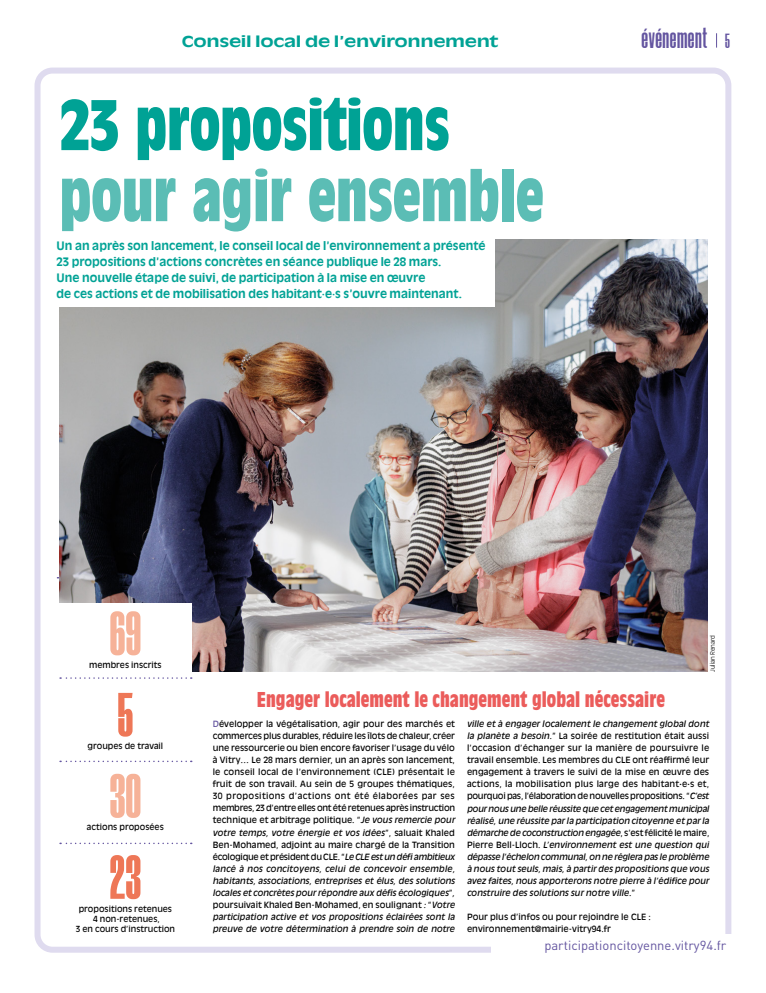
<style>
.page{position:relative;width:766px;height:993px;background:#fff}
.page>*{position:absolute;margin:0;border:0;box-sizing:border-box;transform-origin:0 0}
.t1{font:700 condensed 70px "Antique Olive Std";letter-spacing:-.01em;color:#5bbdb5}
.t2{font:700 condensed 70px "Antique Olive Std";letter-spacing:-.01em;color:#00a295}
.t3{font:900 62px "Morganite";color:#f6b298}
.t4{font:900 62px "Morganite";color:#ee7757}
.t5{font:700 31px "Morganite";letter-spacing:.02em;color:#6455a0}
.t6{font:700 condensed 21px "Antique Olive Std";color:#eb5c5b}
.t7{font:700 14.9px "Antique Olive Std";letter-spacing:-.02em;color:#00a295;scale:1.34 1}
.t8{font:13px "DIN Pro";color:#6455a0}
.t9{font:700 11.5px/16px "Antique Olive Std";color:#00a295}
.t10{font:8.5px/12px "Antique Olive Std";color:#000;text-align:justify}
.t11{font:italic 8.5px/12px "Antique Olive Std";color:#000;text-align:justify}
.t12{font:8.3px/10px "Antique Olive Std";color:#000;text-align:center}
.t13{font:300 6px "Antique Olive Std";letter-spacing:.005em;color:#000}
.s1{font-size:20.4px}
.s2{color:#6455a0}
.s3{font-style:italic}
.s4{font-style:normal}
</style>
<div class="page">
<div style="left:35px;top:68px;width:696px;height:884px;border:6px solid #dfdbef;border-radius:15px"></div>
<img style="left:59px;top:239px;width:648px;height:432px">
<div style="left:51px;top:235px;width:443px;height:72px;background:#fff"></div>
<div style="left:59px;top:602px;width:132px;height:341px;background:#fff"></div>
<svg style="left:60px;top:677px;width:132px;height:1px"></svg>
<svg style="left:60px;top:760px;width:132px;height:1px"></svg>
<svg style="left:60px;top:842px;width:132px;height:1px"></svg>
<div style="left:491px;top:934px;width:247px;height:29px;background:#fff"></div>
<h3 class="t7" style="left:182px;top:32px;width:238px">Conseil local de l’environnement</h3>
<h3 class="t5" style="left:641px;top:21px;width:90px">événement <span class="s1">5</span></h3>
<h1 class="t2" style="left:59px;top:87px;width:392px">23 propositions</h1>
<h1 class="t1" style="left:59px;top:158px;width:486px">pour agir ensemble</h1>
<p class="t9" style="left:56px;top:238px;width:430px">Un an après son lancement, le conseil local de l’environnement a présenté 23 propositions d’actions concrètes en séance publique le 28 mars.<br>Une nouvelle étape de suivi, de participation à la mise en œuvre<br>de ces actions et de mobilisation des habitant·e·s s’ouvre maintenant.</p>
<h2 class="t3" style="left:110px;top:601px;width:33px">69</h2>
<p class="t12" style="left:89px;top:659px;width:74px">membres inscrits</p>
<h2 class="t4" style="left:117px;top:682px;width:17px">5</h2>
<p class="t12" style="left:87px;top:740px;width:77px">groupes de travail</p>
<h2 class="t3" style="left:110px;top:763px;width:33px">30</h2>
<p class="t12" style="left:87px;top:822px;width:78px">actions proposées</p>
<h2 class="t4" style="left:110px;top:844px;width:33px">23</h2>
<p class="t12" style="left:76px;top:903px;width:101px">propositions retenues<br>4 non-retenues,<br>3 en cours d’instruction</p>
<p class="t13" style="left:709px;top:671px;width:39px;rotate:-90deg">Julian Renard</p>
<h3 class="t6" style="left:257px;top:687px;width:409px">Engager localement le changement global nécessaire</h3>
<p class="t10" style="left:213px;top:718px;width:244px"><span class="s2">D</span>évelopper la végétalisation, agir pour des marchés et commerces plus durables, réduire les îlots de chaleur, créer une ressourcerie ou bien encore favoriser l’usage du vélo à Vitry… Le 28 mars dernier, un an après son lancement, le conseil local de l’environnement (CLE) présentait le fruit de son travail. Au sein de 5 groupes thématiques, 30 propositions d’actions ont été élaborées par ses membres, 23 d’entre elles ont été retenues après instruction technique et arbitrage politique. “<span class="s3">Je vous remercie pour votre temps, votre énergie et vos idées</span>”, saluait Khaled Ben-Mohamed, adjoint au maire chargé de la Transition écologique et président du CLE. “<span class="s3">Le CLE est un défi ambitieux lancé à nos concitoyens, celui de concevoir ensemble, habitants, associations, entreprises et élus, des solutions locales et concrètes pour répondre aux défis écologiques</span>”<span class="s3">, </span>poursuivait Khaled Ben-Mohamed, en soulignant <span class="s3">:</span> “<span class="s3">Votre participation active et vos propositions éclairées sont la preuve de votre détermination à prendre soin de notre</span></p>
<p class="t11" style="left:467px;top:718px;width:244px">ville et à engager localement le changement global dont la planète a besoin.<span class="s4">” La soirée de restitution était aussi l’occasion d’échanger sur la manière de poursuivre le travail ensemble. Les membres du CLE ont réaffirmé leur engagement à travers le suivi de la mise en œuvre des actions, la mobilisation plus large des habitant·e·s et, pourquoi pas, l’élaboration de nouvelles propositions. “</span>C’est pour nous une belle réussite que cet engagement municipal réalisé, une réussite par la participation citoyenne et par la démarche de coconstruction engagée<span class="s4">, s’est félicité le maire, Pierre Bell-Lloch.</span> L’environnement est une question qui dépasse l’échelon communal, on ne réglera pas le problème à nous tout seuls, mais, à partir des propositions que vous avez faites, nous apporterons notre pierre à l’édifice pour construire des solutions sur notre ville<span class="s4">.”</span></p>
<p class="t10" style="left:467px;top:910px;width:185px">Pour plus d’infos ou pour rejoindre le CLE : environnement@mairie-vitry94.fr</p>
<h3 class="t8" style="left:544px;top:936px;width:183px">participationcitoyenne.vitry94.fr</h3>
</div>
